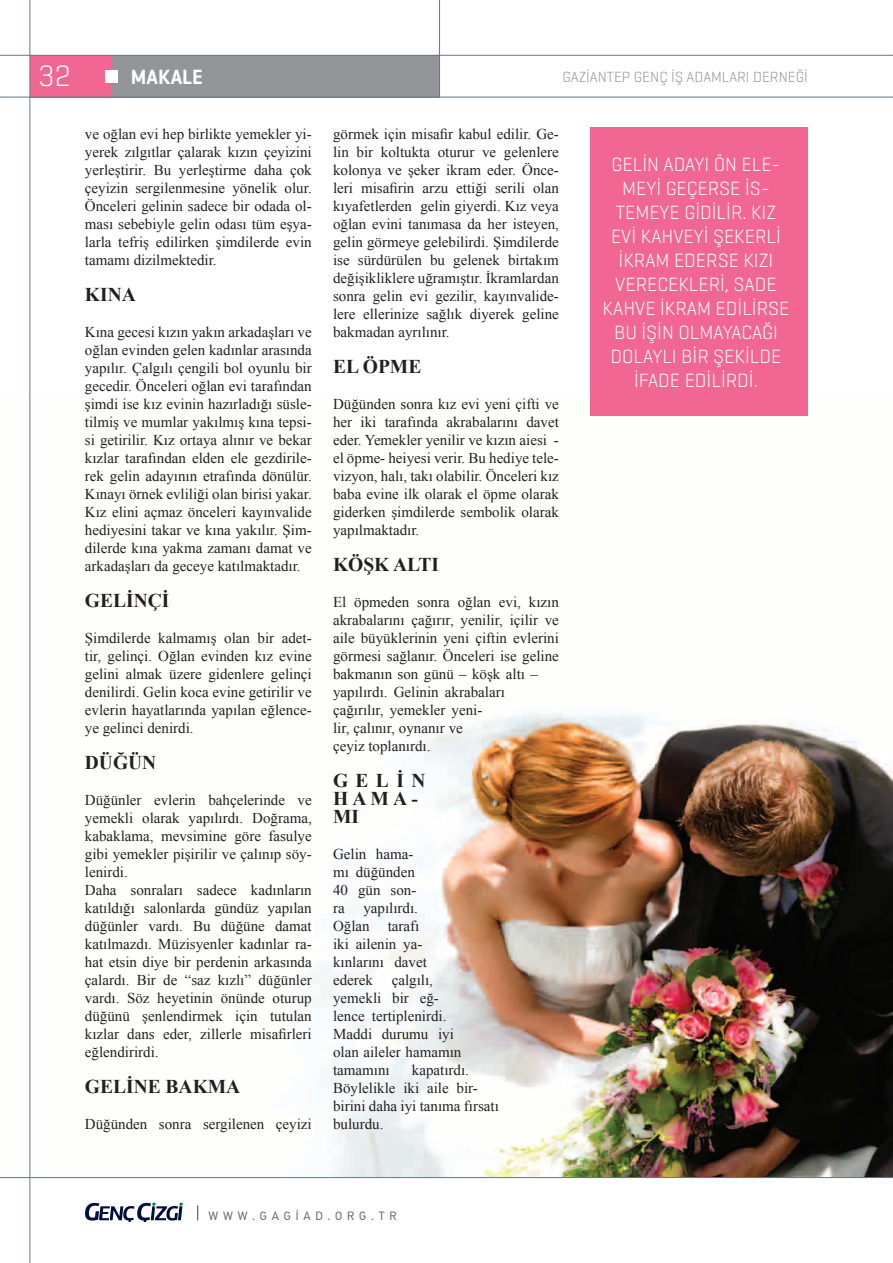
<style>
.page{position:relative;width:893px;height:1263px;background:#fff}
.page>*{position:absolute;margin:0;border:0;box-sizing:border-box;transform-origin:0 0}
.t1{font:300 30px "Geogrotesque";color:#fff}
.t2{font:600 21px "Geogrotesque";color:#fff}
.t3{font:300 19.5px/24px "Geogrotesque";color:#fff}
.t4{font:700 19.5px "Times New Roman";color:#231f20}
.t5{font:700 19.5px/18px "Times New Roman";letter-spacing:.295em;color:#231f20}
.t6{font:15px/18px "Times New Roman";color:#231f20;text-align:justify}
.t7{font:300 15px "Geogrotesque";color:#939598}
.t8{font:12px "PF Din Text Pro";letter-spacing:.4em;color:#6c6d70}
</style>
<div class="page">
<img style="left:29px;top:396px;width:864px;height:781px">
<svg style="left:85px;top:1202px;width:98px;height:20px"></svg>
<svg style="left:197px;top:1205px;width:1px;height:15px"></svg>
<hr style="left:0;top:1177px;width:893px;height:1px;background:#647882">
<div style="left:111px;top:55px;width:329px;height:42px;background:#939598"></div>
<div style="left:30px;top:55px;width:81px;height:42px;background:#f16692"></div>
<div style="left:105px;top:70px;width:13px;height:13px;background:#fff"></div>
<hr style="left:0;top:55px;width:893px;height:1px;background:#647882">
<hr style="left:30px;top:0;width:1px;height:1263px;background:#647882">
<hr style="left:439px;top:0;width:1px;height:97px;background:#647882">
<hr style="left:0;top:97px;width:893px;height:1px;background:#647882">
<div style="left:590px;top:128px;width:218px;height:288px;background:#f16692"></div>
<h1 class="t1" style="left:38px;top:57px;width:34px">32</h1>
<h2 class="t2" style="left:131px;top:64px;width:74px">MAKALE</h2>
<p class="t7" style="left:562px;top:67px;width:247px">GAZİANTEP GENÇ İŞ ADAMLARI DERNEĞİ</p>
<p class="t6" style="left:85px;top:125px;width:228px">ve oğlan evi hep birlikte yemekler yi&shy;yerek zılgıtlar çalarak kızın çeyizini yerleştirir. Bu yerleştirme daha çok çeyizin sergilenmesine yönelik olur.<br>Önceleri gelinin sadece bir odada ol&shy;ması sebebiyle gelin odası tüm eşya&shy;larla tefriş edilirken şimdilerde evin tamamı dizilmektedir.</p>
<h3 class="t4" style="left:85px;top:281px;width:52px">KINA</h3>
<p class="t6" style="left:85px;top:323px;width:228px">Kına gecesi kızın yakın arkadaşları ve oğlan evinden gelen kadınlar arasında yapılır. Çalgılı çengili bol oyunlu bir gecedir. Önceleri oğlan evi tarafından şimdi ise kız evinin hazırladığı süsle&shy;tilmiş ve mumlar yakılmış kına tepsi&shy;si getirilir. Kız ortaya alınır ve bekar kızlar tarafından elden ele gezdirile&shy;rek gelin adayının etrafında dönülür.<br>Kınayı örnek evliliği olan birisi yakar.<br>Kız elini açmaz önceleri kayınvalide hediyesini takar ve kına yakılır. Şim&shy;dilerde kına yakma zamanı damat ve arkadaşları da geceye katılmaktadır.</p>
<h3 class="t4" style="left:85px;top:587px;width:86px">GELINÇI</h3>
<p class="t6" style="left:85px;top:629px;width:228px">Şimdilerde kalmamış olan bir adet&shy;tir, gelinçi. Oğlan evinden kız evine gelini almak üzere gidenlere gelinçi denilirdi. Gelin koca evine getirilir ve evlerin hayatlarında yapılan eğlence&shy;ye gelinci denirdi.</p>
<h3 class="t4" style="left:85px;top:749px;width:30px">DÜĞÜ</h3>
<h3 class="t4" style="left:142px;top:749px;width:16px">N</h3>
<p class="t6" style="left:85px;top:791px;width:228px;text-align:left">Düğünler evlerin bahçelerinde ve yemekli olarak yapılırdı. Doğrama, kabaklama, mevsimine göre fasulye gibi yemekler pişirilir ve çalınıp söy&shy;lenirdi.<br>Daha sonraları sadece kadınların katıldığı salonlarda gündüz yapılan düğünler vardı. Bu düğüne damat katılmazdı. Müzisyenler kadınlar ra&shy;hat etsin diye bir perdenin arkasında çalardı. Bir de “saz kızlı” düğünler vardı. Söz heyetinin önünde oturup düğünü şenlendirmek için tutulan kızlar dans eder, zillerle misafirleri eğlendirirdi.</p>
<h3 class="t4" style="left:85px;top:1073px;width:157px">GELINE BAKMA</h3>
<p class="t6" style="left:85px;top:1115px;width:228px">Düğünden sonra sergilenen çeyizi</p>
<p class="t6" style="left:333px;top:125px;width:227px">görmek için misafir kabul edilir. Ge&shy;lin bir koltukta oturur ve gelenlere kolonya ve şeker ikram eder. Önce&shy;leri misafirin arzu ettiği serili olan kıyafetlerden gelin giyerdi. Kız veya oğlan evini tanımasa da her isteyen, gelin görmeye gelebilirdi. Şimdilerde ise sürdürülen bu gelenek birtakım değişikliklere uğramıştır. İkramlardan sonra gelin evi gezilir, kayınvalide&shy;lere ellerinize sağlık diyerek geline bakmadan ayrılınır.</p>
<h3 class="t4" style="left:333px;top:353px;width:90px">EL ÖPME</h3>
<p class="t6" style="left:333px;top:395px;width:227px">Düğünden sonra kız evi yeni çifti ve her iki tarafında akrabalarını davet eder. Yemekler yenilir ve kızın aiesi - el öpme- heiyesi verir. Bu hediye tele&shy;vizyon, halı, takı olabilir. Önceleri kız baba evine ilk olarak el öpme olarak giderken şimdilerde sembolik olarak yapılmaktadır.</p>
<h3 class="t4" style="left:333px;top:551px;width:108px">KÖŞK ALTI</h3>
<p class="t6" style="left:333px;top:593px;width:227px;text-align:left">El öpmeden sonra oğlan evi, kızın akrabalarını çağırır, yenilir, içilir ve aile büyüklerinin yeni çiftin evlerini görmesi sağlanır. Önceleri ise geline bakmanın son günü – köşk altı – yapılırdı. Gelinin akrabaları çağırılır, yemekler yeni-<br>lir, çalınır, oynanır ve<br>çeyiz toplanırdı.</p>
<h3 class="t5" style="left:333px;top:771px;width:94px">GELIN<br>HAMA-<br>MI</h3>
<p class="t6" style="left:333px;top:845px;width:130px;text-align:left">Gelin hama-<br>mı düğünden<br>40 gün son-<br>ra yapılırdı.<br>Oğlan tarafı<br>iki ailenin ya&shy;kınlarını davet ederek çalgılı, yemekli bir eğ&shy;lence tertiplenirdi.<br>Maddi durumu iyi olan aileler hamamın tamamını</p>
<p class="t6" style="left:333px;top:1061px;width:167px;text-align:left;text-indent:79px">kapatırdı.<br>Böylelikle iki aile bir&shy;birini daha iyi tanıma fırsatı bulurdu.</p>
<p class="t8" style="left:209px;top:1209px;width:190px">WWW.GAGİAD.ORG.TR</p>
<h3 class="t3" style="left:622px;top:152px;width:160px;text-indent:41px">ADAYI ÖNELE-<br>MEYIGEÇER</h3>
<h3 class="t3" style="left:611px;top:152px;width:21px">GELIN</h3>
<h3 class="t3" style="left:719px;top:176px;width:52px">SE IS-</h3>
<h3 class="t3" style="left:616px;top:200px;width:12px">TEME</h3>
<h3 class="t3" style="left:660px;top:200px;width:34px">YE GIDILIR</h3>
<h3 class="t3" style="left:742px;top:200px;width:18px">. KIZ</h3>
<h3 class="t3" style="left:611px;top:224px;width:143px">EVI KAHVEYI ŞE KERLI</h3>
<h3 class="t3" style="left:619px;top:248px;width:27px">IKRAM</h3>
<h3 class="t3" style="left:674px;top:248px;width:12px">EDER</h3>
<h3 class="t3" style="left:718px;top:248px;width:43px">SE KIZI</h3>
<h3 class="t3" style="left:615px;top:272px;width:83px">VERECEKLERI</h3>
<h3 class="t3" style="left:725px;top:272px;width:31px">, SADE</h3>
<h3 class="t3" style="left:602px;top:296px;width:85px">KAHVE I KRAM</h3>
<h3 class="t3" style="left:716px;top:296px;width:10px">EDILIR</h3>
<h3 class="t3" style="left:768px;top:296px;width:20px">SE</h3>
<h3 class="t3" style="left:614px;top:320px;width:36px">BU IŞIN</h3>
<h3 class="t3" style="left:678px;top:320px;width:83px">OLMAYACAĞI</h3>
<h3 class="t3" style="left:610px;top:344px;width:144px">DOLAYLI BIR ŞEKILDE</h3>
<h3 class="t3" style="left:634px;top:368px;width:26px">IFADE</h3>
<h3 class="t3" style="left:685px;top:368px;width:10px">EDILIRDI</h3>
<h3 class="t3" style="left:754px;top:368px;width:6px">.</h3>
</div>
